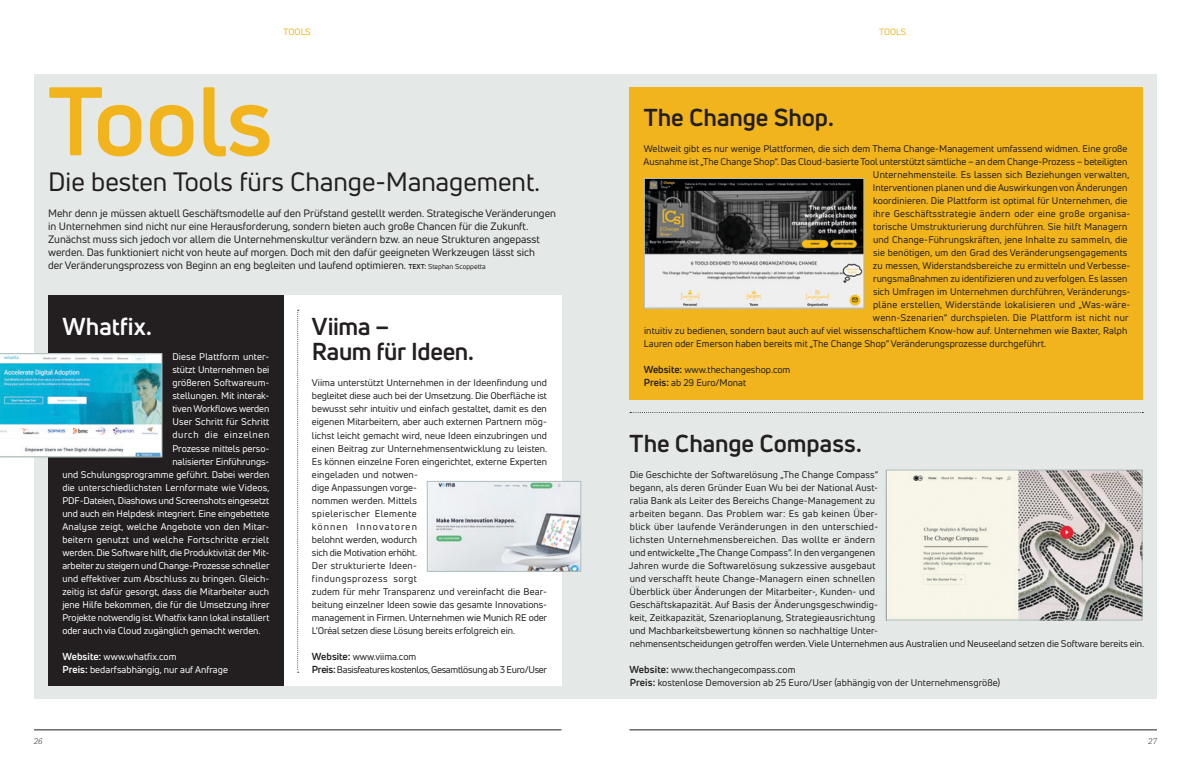
<style>
.page{position:relative;width:1191px;height:766px;background:#fff}
.page>*{position:absolute;margin:0;border:0;box-sizing:border-box;transform-origin:0 0}
.t1{font:700 95px "Uni Neue";color:#f1b41c}
.t2{font:26px "Uni Neue";color:#231f20}
.t3{font:700 24px "Uni Neue";letter-spacing:-.005em;color:#231f20}
.t4{font:700 24px "Uni Neue";color:#fff}
.t5{font:10.5px/13px "Uni Neue";color:#231f20}
.t6{font:9.5px/13px "Uni Neue";letter-spacing:.01em;color:#231f20}
.t7{font:9.5px/13px "Uni Neue";letter-spacing:.005em;color:#fff}
.t8{font:9.5px "Uni Neue";letter-spacing:.03em;color:#231f20}
.t9{font:9.5px "Uni Neue";letter-spacing:-.015em;color:#fff}
.t10{font:9px "Uni Neue";color:#f1b41c}
.t11{font:italic 300 9px "Chaparral Pro";color:#231f20}
.s1{font-weight:700;font-size:7px}
.s2{font-size:7px}
.s3{font-weight:700;font-size:10px}
</style>
<div class="page">
<div style="left:34px;top:74px;width:1123px;height:624px;background:#e4e9e8"></div>
<div style="left:629px;top:87px;width:513px;height:312px;background:#f1b41c"></div>
<svg style="left:630px;top:412px;width:513px;height:1px"></svg>
<div style="left:48px;top:295px;width:513px;height:390px;background:#fff"></div>
<div style="left:48px;top:295px;width:235px;height:390px;background:#231f20"></div>
<img style="left:429px;top:482px;width:150px;height:87px">
<div style="left:427px;top:480px;width:154px;height:91px;border:1px solid #aebebc"></div>
<img style="left:0;top:353px;width:162px;height:104px">
<img style="left:646px;top:180px;width:216px;height:126px">
<div style="left:644px;top:178px;width:220px;height:130px;border:1px solid #aebebc"></div>
<img style="left:887px;top:471px;width:253px;height:147px">
<div style="left:885px;top:469px;width:257px;height:151px;border:1px solid #aebebc"></div>
<hr style="left:34px;top:729px;width:527px;height:1px;background:#231f20">
<hr style="left:629px;top:729px;width:528px;height:1px;background:#231f20">
<svg style="left:297px;top:309px;width:2px;height:363px"></svg>
<p class="t10" style="left:284px;top:26px;width:29px">tools</p>
<p class="t10" style="left:879px;top:26px;width:29px">tools</p>
<h1 class="t1" style="left:48px;top:61px;width:226px">Tools</h1>
<h2 class="t2" style="left:48px;top:166px;width:493px">Die besten Tools fürs Change-Management.</h2>
<p class="t5" style="left:48px;top:207px;width:509px">Mehr denn je müssen aktuell Geschäftsmodelle auf den Prüfstand gestellt werden. Strategische Veränderungen in U nternehmen sind nicht nur eine Herausforderung, sondern bieten auch große Chancen für die Zukunft.<br>Zunächst muss sich jedoch vor allem die U nternehmenskultur verändern bzw. an neue Strukturen angepasst werden. Das funktioniert nicht von heute auf morgen. Doch mit den dafür geeigneten Werkzeugen lässt sich<br>der Veränderungsprozess von Beginn an eng begleiten und laufend optimieren. <span class="s1">Text:</span> <span class="s2">Stephan Scoppetta</span></p>
<h3 class="t4" style="left:62px;top:311px;width:91px">Whatfix.</h3>
<h3 class="t3" style="left:312px;top:311px;width:79px">Viima –</h3>
<p class="t7" style="left:172px;top:350px;width:98px">Diese Plattform unter-</p>
<h3 class="t3" style="left:312px;top:336px;width:163px">Raum für Ideen.</h3>
<p class="t7" style="left:172px;top:363px;width:98px">stützt U nternehmen bei</p>
<p class="t7" style="left:172px;top:376px;width:99px">größeren Softwareum-</p>
<p class="t7" style="left:172px;top:389px;width:98px">stellungen. Mit interak-</p>
<p class="t9" style="left:172px;top:403px;width:98px">tiven Workflows werden</p>
<p class="t7" style="left:172px;top:415px;width:98px">User Schritt für Schritt</p>
<p class="t7" style="left:172px;top:428px;width:98px">durch die einzelnen</p>
<p class="t7" style="left:172px;top:441px;width:98px">Prozesse mittels perso-</p>
<p class="t7" style="left:172px;top:454px;width:98px">nalisierter Einführungs-</p>
<p class="t7" style="left:62px;top:467px;width:208px">und Schulungsprogramme geführt. Dabei werden</p>
<p class="t7" style="left:62px;top:480px;width:209px">die unterschiedlichsten Lernformate wie Videos,</p>
<p class="t7" style="left:62px;top:493px;width:208px">PDF-Dateien, Diashows und Screenshots eingesetzt</p>
<p class="t7" style="left:62px;top:506px;width:208px">und auch ein Helpdesk integriert. Eine eingebettete</p>
<p class="t7" style="left:62px;top:519px;width:207px">Analyse zeigt, welche Angebote von den Mitar-</p>
<p class="t7" style="left:62px;top:532px;width:208px">beitern genutzt und welche Fortschritte erzielt</p>
<p class="t7" style="left:62px;top:545px;width:208px">werden. Die Software hilft, die Produktivität der Mit-</p>
<p class="t7" style="left:62px;top:558px;width:209px">arbeiter zu steigern und Change-Prozesse schneller</p>
<p class="t7" style="left:62px;top:571px;width:208px">und effektiver zum Abschluss zu bringen. Gleich-</p>
<p class="t7" style="left:62px;top:584px;width:208px">zeitig ist dafür gesorgt, dass die Mitarbeiter auch</p>
<p class="t7" style="left:62px;top:597px;width:209px">jene H ilfe bekommen, die für die U msetzung ihrer</p>
<p class="t7" style="left:62px;top:610px;width:208px">Projekte notwendig ist. Whatfix kann lokal installiert</p>
<p class="t7" style="left:62px;top:623px;width:200px">oder auch via Cloud zugänglich gemacht werden.</p>
<p class="t7" style="left:62px;top:649px;width:167px"><span class="s3">Website:</span> www.whatfix.com<br><span class="s3">Preis:</span> bedarfsabhängig, nur auf Anfrage</p>
<p class="t6" style="left:312px;top:376px;width:237px">Viima unterstützt U nternehmen in der Ideenfindung und begleitet diese auch bei der U msetzung. Die Oberfläche ist bewusst sehr intuitiv und einfach gestaltet, damit es den eigenen Mitarbeitern, aber auch externen Partnern mög&shy;lichst leicht gemacht wird, neue Ideen einzubringen und einen Beitrag zur U nternehmensentwicklung zu leisten.<br>Es können einzelne Foren eingerichtet, externe Experten eingeladen und notwen-<br>dige Anpassungen vorge-<br>nommen werden. Mittels<br>spielerischer Elemente<br>können I nnovatoren<br>belohnt werden, wodurch<br>sich die Motivation erhöht.<br>Der strukturierte Ideen-<br>findungsprozess sorgt<br>zudem für mehr Transparenz und vereinfacht die Bear&shy;beitung einzelner I deen sowie das gesamte I nnovations&shy;management in Firmen. U nternehmen wie Munich RE oder L’Oréal setzen diese Lösung bereits erfolgreich ein.</p>
<p class="t6" style="left:312px;top:649px;width:237px"><span class="s3">Website:</span> www.viima.com<br><span class="s3">Preis:</span> Basisfeatures kostenlos, Gesamtlösung ab 3 Euro/User</p>
<h3 class="t3" style="left:643px;top:102px;width:191px">The Change Shop.</h3>
<p class="t6" style="left:644px;top:142px;width:485px">Weltweit gibt es nur wenige Plattformen, die sich dem Thema Change-Management umfassend widmen. Eine große</p>
<p class="t6" style="left:643px;top:155px;width:485px">Ausnahme ist „The Change Shop“. Das Cloud-basierte Tool unterstützt sämtliche – an dem Change-Prozess – beteiligten</p>
<p class="t6" style="left:873px;top:168px;width:258px">U nternehmensteile. Es lassen sich Beziehungen verwalten,</p>
<p class="t6" style="left:873px;top:181px;width:256px">I nterventionen planen und die Auswirkungen von Änderungen</p>
<p class="t6" style="left:873px;top:194px;width:256px">koordinieren. Die Plattform ist optimal für U nternehmen, die</p>
<p class="t6" style="left:873px;top:207px;width:259px">ihre Geschäftsstrategie ändern oder eine große organisa-</p>
<p class="t6" style="left:873px;top:220px;width:256px">torische U mstrukturierung durchführen. Sie hilft Managern</p>
<p class="t6" style="left:873px;top:233px;width:256px">und Change-Führungskräften, jene I nhalte zu sammeln, die</p>
<p class="t6" style="left:873px;top:246px;width:256px">sie benötigen, um den Grad des Veränderungsengagements</p>
<p class="t6" style="left:872px;top:259px;width:259px">zu messen, Widerstandsbereiche zu ermitteln und Verbesse-</p>
<p class="t6" style="left:873px;top:272px;width:256px">rungsmaßnahmen zu identifizieren und zu verfolgen. Es lassen</p>
<p class="t6" style="left:873px;top:285px;width:259px">sich U mfragen im U nternehmen durchführen, Veränderungs-</p>
<p class="t8" style="left:873px;top:299px;width:259px">pläne erstellen, Widerstände lokalisieren und „Was-wäre-</p>
<p class="t6" style="left:873px;top:311px;width:257px">wenn-Szenarien“ durchspielen. Die Plattform ist nicht nur</p>
<p class="t6" style="left:644px;top:324px;width:485px">intuitiv zu bedienen, sondern baut auch auf viel wissenschaftlichem Know-how auf. U nternehmen wie Baxter, Ralph</p>
<p class="t6" style="left:644px;top:337px;width:404px">Lauren oder Emerson haben bereits mit „The Change Shop“ Veränderungsprozesse durchgeführt.</p>
<p class="t6" style="left:643px;top:363px;width:148px"><span class="s3">Website:</span> www.thechangeshop.com<br><span class="s3">Preis:</span> ab 29 Euro/Monat</p>
<h3 class="t3" style="left:629px;top:427px;width:234px">The Change Compass.</h3>
<p class="t6" style="left:628px;top:467px;width:517px">Die Geschichte der Softwarelösung „The Change Compass“<br>begann, als deren Gründer Euan Wu bei der National Aust-<br>ralia Bank als Leiter des Bereichs Change-Management zu<br>arbeiten begann. Das Problem war: Es gab keinen Ü ber-<br>blick über laufende Veränderungen in den unterschied-<br>lichsten U nternehmensbereichen. Das wollte er ändern<br>und entwickelte „The Change Compass“. I n den vergangenen<br>Jahren wurde die Softwarelösung sukzessive ausgebaut<br>und verschafft heute Change-Managern einen schnellen<br>Ü berblick über Änderungen der Mitarbeiter-, Kunden- und<br>Geschäftskapazität. Auf Basis der Änderungsgeschwindig-<br>keit, Zeitkapazität, Szenarioplanung, Strategieausrichtung<br>und Machbarkeitsbewertung können so nachhaltige U nter-<br>nehmensentscheidungen getroffen werden. Viele U nternehmen aus Australien und Neuseeland setzen die Software bereits ein.</p>
<p class="t6" style="left:629px;top:662px;width:372px"><span class="s3">Website:</span> www.thechangecompass.com<br><span class="s3">Preis:</span> kostenlose Demoversion ab 25 Euro/User (abhängig von der U nternehmensgröße)</p>
<p class="t11" style="left:34px;top:736px;width:11px">26</p>
<p class="t11" style="left:1148px;top:736px;width:11px">27</p>
</div>
